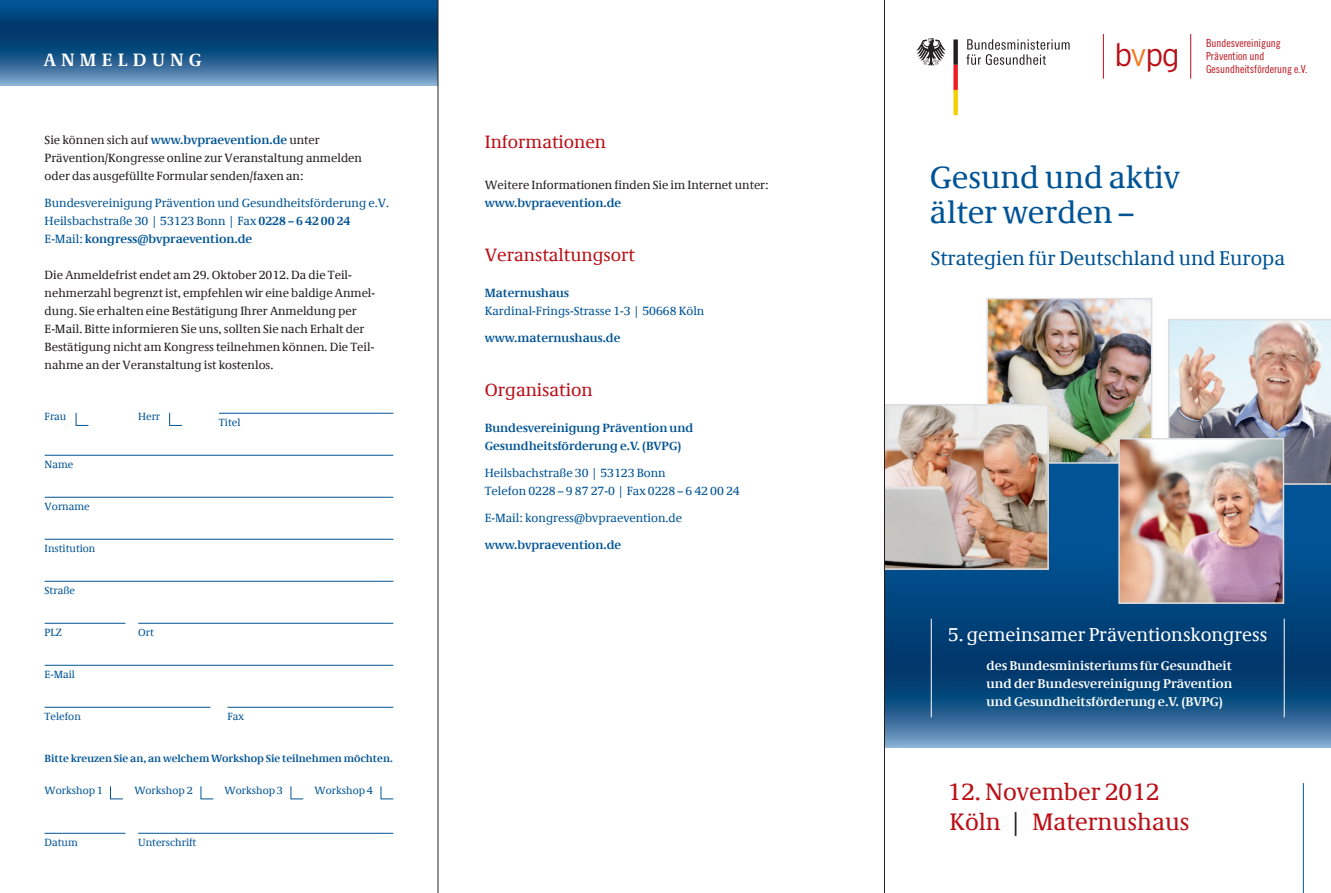
<style>
.page{position:relative;width:1331px;height:893px;background:#fff}
.page>*{position:absolute;margin:0;border:0;box-sizing:border-box;transform-origin:0 0}
.t1{font:300 32.25px "Interstate";color:#bb1018}
.t2{font:31.5px/34.5px "Demos Com";color:#005495}
.t3{font:24px/30.8px "Demos Com";color:#bb1018}
.t4{font:19.95px "Demos Com";color:#005495}
.t5{font:18.75px "Demos Com";color:#fff}
.t6{font:18px "Demos Com";color:#bb1018}
.t7{font:700 18px "Demos Com";letter-spacing:.3em;color:#fff}
.t8{font:700 12.75px/18px "Demos Com";color:#fff;text-align:justify}
.t9{font:12px/18px "Demos Com";color:#231f20}
.t10{font:12px/18px "Demos Com";color:#005495}
.t11{font:700 12px/18px "Demos Com";color:#005495}
.t12{font:11.1px/12.8px "Trade Gothic Cond Eighteen";color:#bb1018}
.t13{font:10.5px "Demos Com";color:#005495}
.t14{font:700 10.5px "Demos Com";color:#005495}
.s1{font-weight:700;color:#005495}
.s2{font-weight:700}
.s3{color:#f47921}
.s4{color:#231f20}
</style>
<div class="page">
<svg style="left:885px;top:659px;width:446px;height:89px;background:#265d8d"></svg>
<div style="left:884px;top:463px;width:447px;height:196px;background:linear-gradient(to bottom,#015ba0,#003d73)"></div>
<svg style="left:434px;top:85px;width:4px;height:808px"></svg>
<hr style="left:1190px;top:34px;width:1px;height:45px;background:#bb1018">
<hr style="left:1103px;top:34px;width:1px;height:45px;background:#bb1018">
<svg style="left:916px;top:38px;width:30px;height:28px"></svg>
<svg style="left:953px;top:39px;width:5px;height:76px"></svg>
<svg style="left:966px;top:39px;width:103px;height:26px"></svg>
<hr style="left:931px;top:619px;width:1px;height:98px;background:#fff">
<hr style="left:1284px;top:619px;width:1px;height:98px;background:#fff">
<hr style="left:1303px;top:783px;width:1px;height:110px;background:#005495">
<svg style="left:0;top:24px;width:438px;height:61px;background:#265d8d"></svg>
<div style="left:0;top:0;width:438px;height:24px;background:linear-gradient(to bottom,#00599d,#003b70)"></div>
<hr style="left:219px;top:413px;width:174px;height:1px;background:#005495">
<hr style="left:45px;top:455px;width:348px;height:1px;background:#005495">
<hr style="left:45px;top:497px;width:348px;height:1px;background:#005495">
<hr style="left:45px;top:539px;width:348px;height:1px;background:#005495">
<hr style="left:45px;top:581px;width:348px;height:1px;background:#005495">
<hr style="left:45px;top:623px;width:80px;height:1px;background:#005495">
<hr style="left:45px;top:665px;width:348px;height:1px;background:#005495">
<hr style="left:227px;top:707px;width:166px;height:1px;background:#005495">
<hr style="left:138px;top:833px;width:255px;height:1px;background:#005495">
<hr style="left:138px;top:623px;width:255px;height:1px;background:#005495">
<hr style="left:45px;top:707px;width:165px;height:1px;background:#005495">
<hr style="left:45px;top:833px;width:80px;height:1px;background:#005495">
<svg style="left:76px;top:413px;width:12px;height:13px"></svg>
<svg style="left:169px;top:413px;width:13px;height:13px"></svg>
<svg style="left:110px;top:786px;width:13px;height:13px"></svg>
<svg style="left:201px;top:786px;width:12px;height:13px"></svg>
<svg style="left:291px;top:786px;width:12px;height:13px"></svg>
<svg style="left:381px;top:786px;width:12px;height:13px"></svg>
<img style="left:1168px;top:319px;width:163px;height:166px">
<img style="left:989px;top:301px;width:160px;height:160px">
<div style="left:986px;top:298px;width:166px;height:166px;border:2px solid #dcdddf"></div>
<img style="left:886px;top:407px;width:160px;height:160px">
<div style="left:883px;top:404px;width:166px;height:166px;border:2px solid #dcdddf"></div>
<img style="left:1121px;top:441px;width:160px;height:160px">
<div style="left:1118px;top:438px;width:166px;height:166px;border:2px solid #dcdddf"></div>
<div style="left:872px;top:396px;width:12px;height:184px;background:#fff"></div>
<hr style="left:438px;top:0;width:1px;height:893px;background:#231f20">
<hr style="left:884px;top:0;width:1px;height:893px;background:#231f20">
<h3 class="t7" style="left:44px;top:50px;width:159px">ANMELDUNG</h3>
<p class="t9" style="left:45px;top:131px;width:319px">Sie können sich auf <span class="s1">www.bvpraevention.de</span> unter<br>Prävention/Kongresse online zur Veranstaltung anmelden oder das ausgefüllte Formular senden/faxen an:</p>
<p class="t10" style="left:45px;top:194px;width:346px">Bundesvereinigung Prävention und Gesundheitsförderung e.V.<br>Heilsbachstraße 30 | 53123 Bonn | Fax <span class="s2">0228 – 6 42 00 24<br></span>E-Mail: <span class="s2">kongress@bvpraevention.de</span></p>
<p class="t9" style="left:45px;top:266px;width:332px">Die Anmeldefrist endet am 29. Oktober 2012. Da die Teil&shy;nehmerzahl begrenzt ist, empfehlen wir eine baldige Anmel&shy;dung. Sie erhalten eine Bestätigung Ihrer Anmeldung per E-Mail. Bitte informieren Sie uns, sollten Sie nach Erhalt der Bestätigung nicht am Kongress teilnehmen können. Die Teil&shy;nahme an der Veranstaltung ist kostenlos.</p>
<p class="t13" style="left:45px;top:410px;width:23px">Frau</p>
<p class="t13" style="left:138px;top:410px;width:24px">Herr</p>
<p class="t13" style="left:219px;top:417px;width:23px">Titel</p>
<p class="t13" style="left:45px;top:459px;width:30px">Name</p>
<p class="t13" style="left:45px;top:501px;width:47px">Vorname</p>
<p class="t13" style="left:45px;top:543px;width:52px">Institution</p>
<p class="t13" style="left:45px;top:585px;width:32px">Straße</p>
<p class="t13" style="left:45px;top:627px;width:19px">PLZ</p>
<p class="t13" style="left:138px;top:627px;width:17px">Ort</p>
<p class="t13" style="left:45px;top:669px;width:32px">E-Mail</p>
<p class="t13" style="left:45px;top:711px;width:38px">Telefon</p>
<p class="t13" style="left:227px;top:711px;width:18px">Fax</p>
<p class="t14" style="left:45px;top:752px;width:350px">Bitte kreuzen Sie an, an welchem Workshop Sie teilnehmen möchten.</p>
<p class="t13" style="left:45px;top:784px;width:60px">Workshop 1</p>
<p class="t13" style="left:134px;top:784px;width:60px">Workshop 2</p>
<p class="t13" style="left:225px;top:784px;width:60px">Workshop 3</p>
<p class="t13" style="left:315px;top:784px;width:60px">Workshop 4</p>
<p class="t13" style="left:45px;top:837px;width:35px">Datum</p>
<p class="t13" style="left:138px;top:837px;width:60px">Unterschrift</p>
<h3 class="t6" style="left:485px;top:132px;width:123px">Informationen</h3>
<p class="t9" style="left:485px;top:176px;width:285px">Weitere Informationen finden Sie im Internet unter:</p>
<p class="t11" style="left:485px;top:194px;width:138px">www.bvpraevention.de</p>
<h3 class="t6" style="left:485px;top:245px;width:152px">Veranstaltungsort</h3>
<p class="t11" style="left:485px;top:284px;width:86px">Maternushaus</p>
<p class="t10" style="left:485px;top:302px;width:221px">Kardinal-Frings-Strasse 1-3 | 50668 Köln</p>
<p class="t11" style="left:485px;top:329px;width:137px">www.maternushaus.de</p>
<h3 class="t6" style="left:485px;top:380px;width:109px">Organisation</h3>
<p class="t11" style="left:485px;top:419px;width:210px">Bundesvereinigung Prävention und<br>Gesundheitsförderung e.V. (BVPG)</p>
<p class="t10" style="left:485px;top:464px;width:256px">Heilsbachstraße 30 | 53123 Bonn<br>Telefon 0228 – 9 87 27-0 | Fax 0228 – 6 42 00 24</p>
<p class="t10" style="left:485px;top:509px;width:199px">E-Mail: kongress@bvpraevention.de</p>
<p class="t11" style="left:485px;top:536px;width:138px">www.bvpraevention.de</p>
<h1 class="t1" style="left:1114px;top:37px;width:67px">b<span class="s3">v</span>pg</h1>
<p class="t12" style="left:1206px;top:37px;width:103px">Bundesvereinigung<br>Prävention und<br>Gesundheitsförderung e.V.</p>
<h2 class="t2" style="left:930px;top:161px;width:251px">Gesund und aktiv älter werden –</h2>
<h3 class="t4" style="left:931px;top:247px;width:356px">Strategien für Deutschland und Europa</h3>
<h3 class="t5" style="left:948px;top:624px;width:320px">5. gemeinsamer Präventionskongress</h3>
<p class="t8" style="left:986px;top:656px;width:247px">des Bundesministeriums für Gesundheit und der Bundesvereinigung Prävention und Gesundheitsförderung e.V. (BVPG)</p>
<h3 class="t3" style="left:947px;top:776px;width:244px">12. November 2012<br>Köln <span class="s4">|</span> Maternushaus</h3>
</div>
